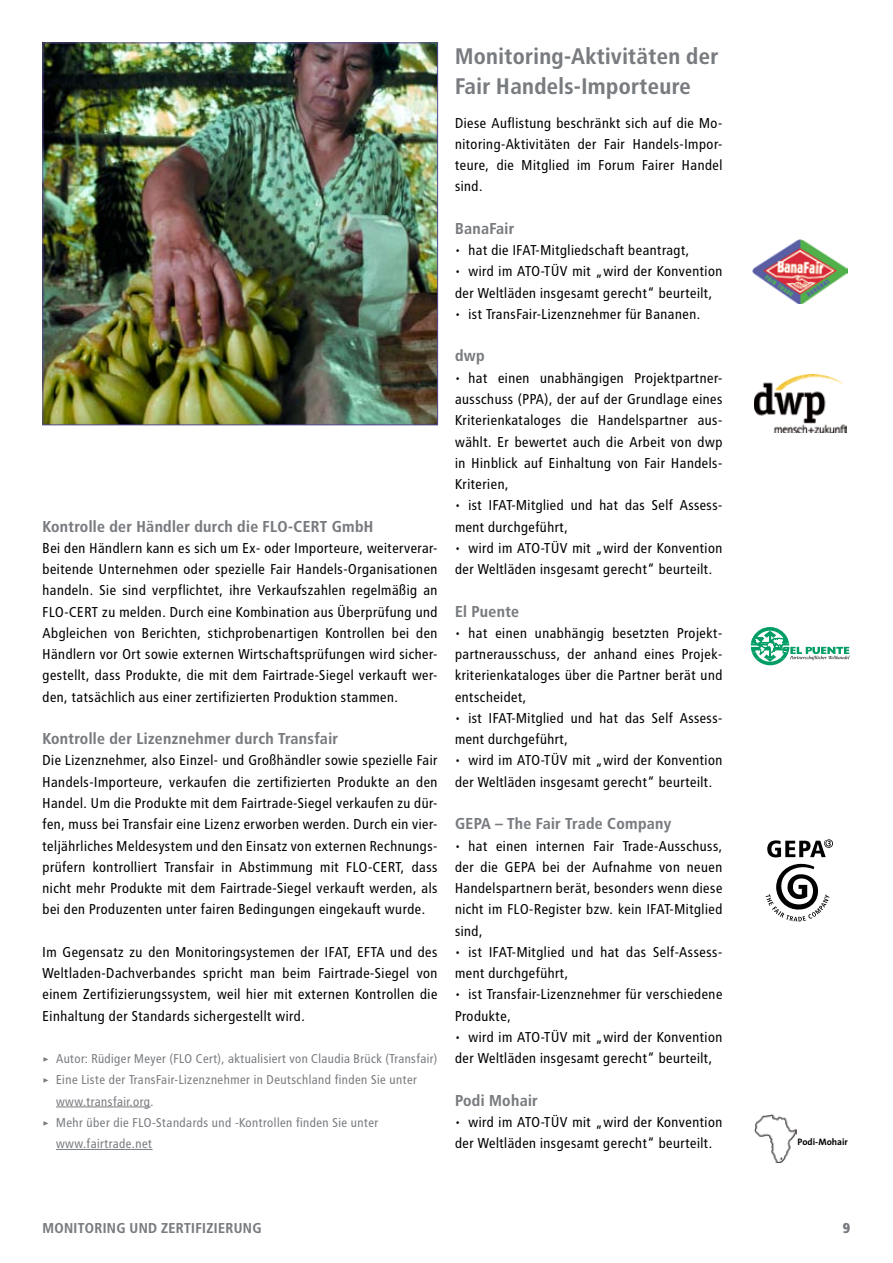
<style>
.page{position:relative;width:893px;height:1263px;background:#fff}
.page>*{position:absolute;margin:0;border:0;box-sizing:border-box;transform-origin:0 0}
.t1{font:700 22.5px/30px "Transit";letter-spacing:-.005em;color:#787b7f}
.t2{font:700 15.75px "Transit";color:#787b7f}
.t3{font:14.25px/21.3px "Transit";color:#000}
.t4{font:700 14.25px "Transit";color:#787b7f}
.t5{font:12.75px "Transit";color:#787b7f}
.t6{font:9.45px "The Sans 7 Bold Plain";color:#000}
</style>
<div class="page">
<hr style="left:56px;top:1106px;width:95px;height:1px;background:#787b7f">
<hr style="left:56px;top:1149px;width:97px;height:1px;background:#787b7f">
<svg style="left:767px;top:839px;width:66px;height:18px"></svg>
<svg style="left:766px;top:864px;width:63px;height:57px"></svg>
<img style="left:755px;top:1114px;width:42px;height:48px">
<svg style="left:751px;top:627px;width:98px;height:38px"></svg>
<img style="left:753px;top:239px;width:94px;height:64px">
<img style="left:755px;top:375px;width:92px;height:57px">
<img style="left:45px;top:45px;width:391px;height:378px">
<div style="left:43px;top:43px;width:395px;height:382px;border:1px solid #544994"></div>
<p class="t2" style="left:43px;top:517px;width:269px">Kontrolle der Händler durch die FLO-CERT</p>
<p class="t2" style="left:332px;top:517px;width:44px">GmbH</p>
<p class="t3" style="left:43px;top:537px;width:397px;text-align:justify">Bei den Händlern kann es sich um Ex- oder Importeure, weiterverar&shy;beitende Unternehmen oder spezielle Fair Handels-Organisationen handeln. Sie sind verpflichtet, ihre Verkaufszahlen regelmäßig an FLO-CERT zu melden. Durch eine Kombination aus Überprüfung und Abgleichen von Berichten, stichprobenartigen Kontrollen bei den Händlern vor Ort sowie externen Wirtschaftsprüfungen wird sicher&shy;gestellt, dass Produkte, die mit dem Fairtrade-Siegel verkauft wer&shy;den, tatsächlich aus einer zertifizierten Produktion stammen.</p>
<p class="t2" style="left:43px;top:729px;width:297px">Kontrolle der Lizenznehmer durch Transfair</p>
<p class="t3" style="left:43px;top:750px;width:397px;text-align:justify">Die Lizenznehmer, also Einzel- und Großhändler sowie spezielle Fair Handels-Importeure, verkaufen die zertifizierten Produkte an den Handel. Um die Produkte mit dem Fairtrade-Siegel verkaufen zu dür&shy;fen, muss bei Transfair eine Lizenz erworben werden. Durch ein vier&shy;teljährliches Meldesystem und den Einsatz von externen Rechnungs&shy;prüfern kontrolliert Transfair in Abstimmung mit FLO-CERT, dass nicht mehr Produkte mit dem Fairtrade-Siegel verkauft werden, als bei den Produzenten unter fairen Bedingungen eingekauft wurde.</p>
<p class="t3" style="left:43px;top:941px;width:397px;text-align:justify">Im Gegensatz zu den Monitoringsystemen der IFAT, EFTA und des Weltladen-Dachverbandes spricht man beim Fairtrade-Siegel von einem Zertifizierungssystem, weil hier mit externen Kontrollen die Einhaltung der Standards sichergestellt wird.</p>
<p class="t5" style="left:43px;top:1051px;width:397px">&gt; Autor: Rüdiger Meyer (FLO Cert), aktualisiert von Claudia Brück (Transfair)</p>
<p class="t5" style="left:43px;top:1072px;width:376px">&gt; Eine Liste der TransFair-Lizenznehmer in Deutschland finden Sie unter</p>
<p class="t5" style="left:56px;top:1094px;width:100px">www.transfair.org.</p>
<p class="t5" style="left:43px;top:1115px;width:338px">&gt; Mehr über die FLO-Standards und -Kontrollen finden Sie unter</p>
<p class="t5" style="left:56px;top:1136px;width:98px">www.fairtrade.net</p>
<h1 class="t1" style="left:455px;top:41px;width:265px">Monitoring-Aktivitäten der<br>Fair Handels-I mporteure</h1>
<p class="t3" style="left:455px;top:112px;width:269px;text-align:justify">Diese Auflistung beschränkt sich auf die Mo&shy;nitoring-Aktivitäten der Fair Handels-Impor&shy;teure, die Mitglied im Forum Fairer Handel sind.</p>
<p class="t2" style="left:455px;top:219px;width:61px">BanaFair</p>
<p class="t3" style="left:455px;top:240px;width:236px">• hat die IFAT-Mitgliedschaft beantragt,</p>
<p class="t3" style="left:455px;top:261px;width:269px">• wird im ATO-TÜV mit „wird der Konvention der Weltläden insgesamt gerecht“ beurteilt,</p>
<p class="t3" style="left:455px;top:303px;width:247px">• ist TransFair-Lizenznehmer für Bananen.</p>
<p class="t2" style="left:455px;top:347px;width:32px">dwp</p>
<p class="t3" style="left:455px;top:367px;width:269px">• hat einen unabhängigen Projektpartner&shy;ausschuss (PPA), der auf der Grundlage eines Kriterienkataloges die Handelspartner aus&shy;wählt. Er bewertet auch die Arbeit von dwp in Hinblick auf Einhaltung von Fair Handels-Kriterien,</p>
<p class="t3" style="left:455px;top:495px;width:269px">• ist IFAT-Mitglied und hat das Self Assess&shy;ment durchgeführt,</p>
<p class="t3" style="left:455px;top:537px;width:269px">• wird im ATO-TÜV mit „wird der Konvention der Weltläden insgesamt gerecht“ beurteilt.</p>
<p class="t2" style="left:455px;top:602px;width:66px">El Puente</p>
<p class="t3" style="left:455px;top:622px;width:269px;text-align:justify">• hat einen unabhängig besetzten Projekt&shy;partnerausschuss, der anhand eines Projek&shy;kriterienkataloges über die Partner berät und entscheidet,</p>
<p class="t3" style="left:455px;top:707px;width:269px">• ist IFAT-Mitglied und hat das Self Assess&shy;ment durchgeführt,</p>
<p class="t3" style="left:455px;top:750px;width:269px">• wird im ATO-TÜV mit „wird der Konvention der Weltläden insgesamt gerecht“ beurteilt.</p>
<p class="t2" style="left:455px;top:814px;width:218px">GEPA – The Fair Trade Company</p>
<p class="t3" style="left:455px;top:835px;width:269px;text-align:justify">• hat einen internen Fair Trade-Ausschuss, der die GEPA bei der Aufnahme von neuen Handelspartnern berät, besonders wenn diese nicht im FLO-Register bzw. kein IFAT-Mitglied sind,</p>
<p class="t3" style="left:455px;top:941px;width:269px">• ist IFAT-Mitglied und hat das Self-Assess&shy;ment durchgeführt,</p>
<p class="t3" style="left:455px;top:984px;width:269px">• ist Transfair-Lizenznehmer für verschiedene<br>Produkte,</p>
<p class="t3" style="left:455px;top:1026px;width:269px">• wird im ATO-TÜV mit „wird der Konvention der Weltläden insgesamt gerecht“ beurteilt,</p>
<p class="t2" style="left:455px;top:1091px;width:85px">Podi Mohair</p>
<p class="t3" style="left:455px;top:1111px;width:269px">• wird im ATO-TÜV mit „wird der Konvention der Weltläden insgesamt gerecht“ beurteilt.</p>
<p class="t4" style="left:43px;top:1220px;width:221px">Monitoring und Zertifizierung</p>
<p class="t6" style="left:797px;top:1134px;width:52px">Podi-Mohair</p>
</div>
